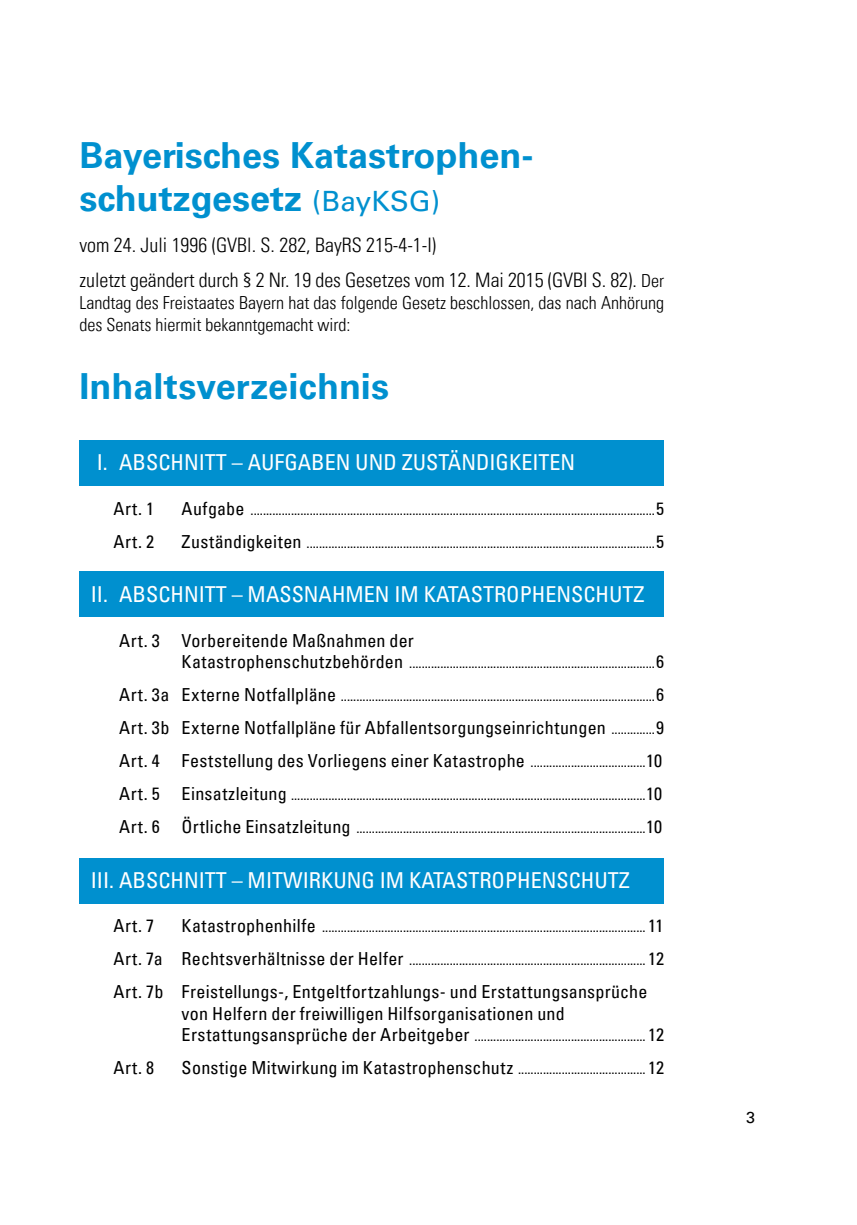
<style>
.page{position:relative;width:857px;height:1225px;background:#fff}
.page>*{position:absolute;margin:0;border:0;box-sizing:border-box;transform-origin:0 0}
.t1{font:700 36px/43.2px "Univers LT Pro 65";color:#0090cf}
.t2{font:condensed 22px "Univers LT Pro";color:#fff}
.t3{font:300 condensed 20px/35.4px "Univers LT Pro";color:#000}
.t4{font:condensed 18px/33px "Univers LT Pro";letter-spacing:.015em;color:#000}
.t5{font:300 condensed 18px/21.6px "Univers LT Pro";color:#000}
.t6{font:16px "Univers LT Pro 55 Roman";color:#000}
.t7{font:condensed 14px "Univers LT Pro";color:#000}
.s1{font-family:"Univers LT Pro 55 Roman";font-weight:400;font-size:28px}
.s2{font-size:18px}
.s3{color:#0090cf}
.s4{font-size:14px}
</style>
<div class="page">
<div style="left:79px;top:440px;width:584px;height:46px;background:#0090cf"></div>
<div style="left:79px;top:572px;width:584px;height:45px;background:#0090cf"></div>
<div style="left:79px;top:858px;width:584px;height:46px;background:#0090cf"></div>
<h1 class="t1" style="left:79px;top:132px;width:455px">Bayerisches Katastrophen&shy;schutzgesetz <span class="s1">(BayKSG)</span></h1>
<h3 class="t3" style="left:79px;top:226px;width:585px">vom 24. Juli 1996 (GVBl. S. 282, BayRS 215-4-1-I)<br>zuletzt geändert durch § 2 Nr. 19 des Gesetzes vom 12. Mai 2015 (GVBI S. 82). <span class="s2">Der</span></h3>
<p class="t5" style="left:79px;top:291px;width:585px">Landtag des Freistaates Bayern hat das folgende Gesetz beschlossen, das nach Anhörung des Senats hiermit bekanntgemacht wird:</p>
<h1 class="t1" style="left:79px;top:362px;width:311px">Inhaltsverzeichnis</h1>
<h2 class="t2" style="left:85px;top:449px;width:491px"><span class="s3">I.</span>I. ABSCHNITT – AUFGABEN UND ZUSTÄNDIGKEITEN</h2>
<p class="t4" style="left:113px;top:491px;width:42px">Art. 1</p>
<p class="t7" style="left:181px;top:501px;width:483px"><span class="s2">Aufgabe</span> ..................................................................................................................................<span class="s2">5</span></p>
<p class="t4" style="left:113px;top:524px;width:42px">Art. 2</p>
<p class="t7" style="left:181px;top:534px;width:483px"><span class="s2">Zuständigkeiten</span> ................................................................................................................<span class="s2">5</span></p>
<h2 class="t2" style="left:91px;top:581px;width:555px">II. ABSCHNITT – MASSNAHMEN IM KATASTROPHENSCHUTZ</h2>
<p class="t4" style="left:119px;top:623px;width:296px">Art. 3 Vorbereitende Maßnahmen der</p>
<p class="t7" style="left:181px;top:654px;width:483px"><span class="s2">Katastrophenschutzbehörden</span> ...............................................................................<span class="s2">6</span></p>
<p class="t7" style="left:119px;top:687px;width:546px"><span class="s2">Art. 3a Externe Notfallpläne</span> .....................................................................................................<span class="s2">6</span></p>
<p class="t4" style="left:119px;top:711px;width:546px">Art. 3b Externe Notfallpläne für Abfallentsorgungseinrichtungen <span class="s4">..............</span>9<br>Art. 4 Feststellung des Vorliegens einer Katastrophe <span class="s4">.....................................</span>10</p>
<p class="t7" style="left:119px;top:786px;width:544px"><span class="s2">Art. 5 Einsatzleitung</span> ..................................................................................................................<span class="s2">10</span></p>
<p class="t7" style="left:119px;top:819px;width:544px"><span class="s2">Art. 6 Örtliche Einsatzleitung</span> .............................................................................................<span class="s2">10</span></p>
<h2 class="t2" style="left:91px;top:866px;width:540px">III. ABSCHNITT – MITWIRKUNG IM KATASTROPHENSCHUTZ</h2>
<p class="t4" style="left:113px;top:908px;width:42px">Art. 7</p>
<p class="t7" style="left:181px;top:918px;width:483px"><span class="s2">Katastrophenhilfe</span> ........................................................................................................ <span class="s2">11</span></p>
<p class="t7" style="left:113px;top:951px;width:551px"><span class="s2">Art. 7a Rechtsverhältnisse der Helfer</span> ............................................................................ <span class="s2">12</span></p>
<p class="t4" style="left:181px;top:980px;width:467px;line-height:21.6px;text-indent:-68px">Art. 7b Freistellungs-, Entgeltfortzahlungs- und Erstattungsansprüche von Helfern der freiwilligen Hilfsorganisationen und</p>
<p class="t7" style="left:181px;top:1027px;width:483px"><span class="s2">Erstattungsansprüche der Arbeitgeber</span> ....................................................... <span class="s2">12</span></p>
<p class="t4" style="left:113px;top:1051px;width:42px">Art. 8</p>
<p class="t7" style="left:181px;top:1060px;width:483px"><span class="s2">Sonstige Mitwirkung im Katastrophenschutz</span> ......................................... <span class="s2">12</span></p>
<p class="t6" style="left:745px;top:1106px;width:10px">3</p>
</div>
